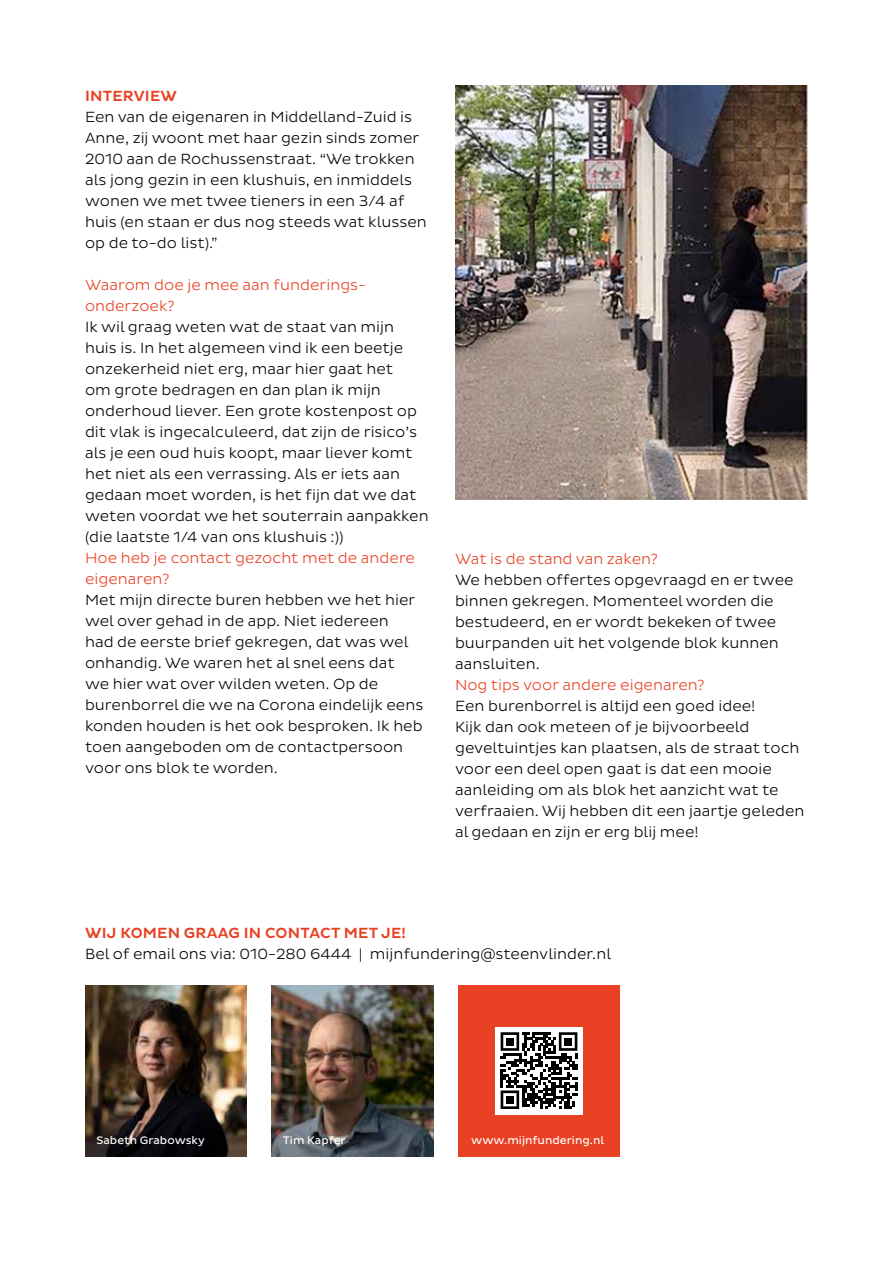
<style>
.page{position:relative;width:893px;height:1263px;background:#fff}
.page>*{position:absolute;margin:0;border:0;box-sizing:border-box;transform-origin:0 0}
.t1{font:300 15px/21px "Pluto Sans";color:#020203}
.t2{font:300 15px/21px "Pluto Sans";color:#e84124}
.t3{font:500 15px "Pluto Sans";letter-spacing:.015em;color:#e84124}
.t4{font:11.1px "Pluto Sans";color:#fff}
</style>
<div class="page">
<img style="left:272px;top:985px;width:161px;height:171px">
<img style="left:85px;top:985px;width:162px;height:171px">
<div style="left:458px;top:985px;width:162px;height:171px;background:#e84124"></div>
<div style="left:495px;top:1027px;width:88px;height:87px;background:#fff"></div>
<svg style="left:501px;top:1032px;width:76px;height:77px"></svg>
<div style="left:506px;top:1037px;width:8px;height:8px;background:#000"></div>
<div style="left:564px;top:1037px;width:8px;height:8px;background:#000"></div>
<div style="left:506px;top:1096px;width:8px;height:8px;background:#000"></div>
<img style="left:455px;top:85px;width:353px;height:415px">
<p class="t3" style="left:85px;top:87px;width:93px">INTERVIEW</p>
<p class="t1" style="left:85px;top:106px;width:343px">Een van de eigenaren in Middelland-Zuid is Anne, zij woont met haar gezin sinds zomer 2010 aan de Rochussenstraat. “We trokken als jong gezin in een klushuis, en inmiddels wonen we met twee tieners in een 3/4 af huis (en staan er dus nog steeds wat klussen op de to-do list).”</p>
<p class="t2" style="left:85px;top:274px;width:280px">Waarom doe je mee aan funderings&shy;onderzoek?</p>
<p class="t1" style="left:85px;top:316px;width:345px">Ik wil graag weten wat de staat van mijn huis is. In het algemeen vind ik een beetje onzekerheid niet erg, maar hier gaat het<br>om grote bedragen en dan plan ik mijn onderhoud liever. Een grote kostenpost op dit vlak is ingecalculeerd, dat zijn de risico’s als je een oud huis koopt, maar liever komt het niet als een verrassing. Als er iets aan gedaan moet worden, is het fijn dat we dat weten voordat we het souterrain aanpakken (die laatste 1/4 van ons klushuis :))</p>
<p class="t2" style="left:85px;top:547px;width:332px">Hoe heb je contact gezocht met de andere eigenaren?</p>
<p class="t1" style="left:85px;top:589px;width:340px">Met mijn directe buren hebben we het hier wel over gehad in de app. Niet iedereen<br>had de eerste brief gekregen, dat was wel onhandig. We waren het al snel eens dat<br>we hier wat over wilden weten. Op de burenborrel die we na Corona eindelijk eens konden houden is het ook besproken. Ik heb toen aangeboden om de contactpersoon voor ons blok te worden.</p>
<p class="t2" style="left:455px;top:548px;width:204px">Wat is de stand van zaken?</p>
<p class="t1" style="left:455px;top:569px;width:340px">We hebben offertes opgevraagd en er twee binnen gekregen. Momenteel worden die bestudeerd, en er wordt bekeken of twee buurpanden uit het volgende blok kunnen aansluiten.</p>
<p class="t2" style="left:455px;top:674px;width:251px">Nog tips voor andere eigenaren?</p>
<p class="t1" style="left:455px;top:695px;width:351px">Een burenborrel is altijd een goed idee!<br>Kijk dan ook meteen of je bijvoorbeeld geveltuintjes kan plaatsen, als de straat toch voor een deel open gaat is dat een mooie aanleiding om als blok het aanzicht wat te verfraaien. Wij hebben dit een jaartje geleden al gedaan en zijn er erg blij mee!</p>
<p class="t3" style="left:85px;top:924px;width:322px">WIJ KOMEN GRAAG IN CONTACT MET JE!</p>
<p class="t1" style="left:85px;top:943px;width:527px">Bel of email ons via: 010-280 6444 | mijnfundering@steenvlinder.nl</p>
<p class="t4" style="left:97px;top:1134px;width:110px">Sabeth Grabowsky</p>
<p class="t4" style="left:283px;top:1134px;width:64px">Tim Kapfer</p>
<p class="t4" style="left:471px;top:1134px;width:134px">www.mijnfundering.nl</p>
</div>
